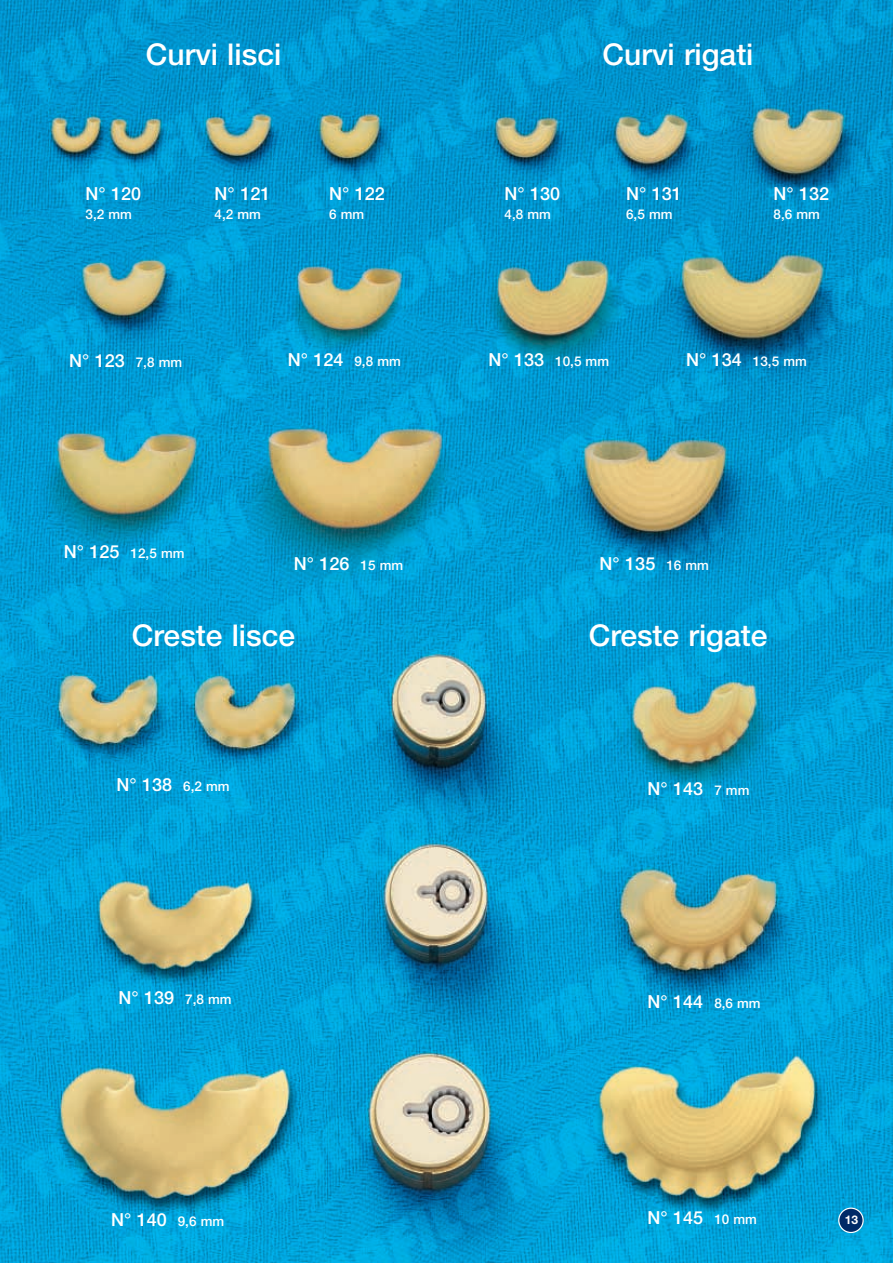
<style>
.page{position:relative;width:893px;height:1263px;background:#fff}
.page>*{position:absolute;margin:0;border:0;box-sizing:border-box;transform-origin:0 0}
.t1{font:500 30px "Helvetica Neue";color:#fff}
.t2{font:500 18px "Helvetica Neue";color:#fff}
.t3{font:500 13.5px "Helvetica Neue";color:#fff}
.t4{font:700 12px "Helvetica Neue";color:#fff}
.s1{font-size:13.5px}
.s2{font-size:18px}
</style>
<div class="page">
<img style="left:0;top:0;width:892px;height:1263px">
<svg style="left:838px;top:1208px;width:25px;height:25px"></svg>
<h1 class="t1" style="left:146px;top:44px;width:137px">Curvi lisci</h1>
<h1 class="t1" style="left:602px;top:44px;width:152px">Curvi rigati</h1>
<p class="t2" style="left:85px;top:188px;width:57px">N° 120</p>
<p class="t3" style="left:85px;top:209px;width:48px">3,2 mm</p>
<p class="t2" style="left:215px;top:188px;width:57px">N° 121</p>
<p class="t3" style="left:215px;top:209px;width:48px">4,2 mm</p>
<p class="t2" style="left:329px;top:188px;width:57px">N° 122</p>
<p class="t3" style="left:329px;top:209px;width:37px">6 mm</p>
<p class="t2" style="left:504px;top:188px;width:57px">N° 130</p>
<p class="t3" style="left:504px;top:209px;width:48px">4,8 mm</p>
<p class="t2" style="left:626px;top:188px;width:57px">N° 131</p>
<p class="t3" style="left:626px;top:209px;width:48px">6,5 mm</p>
<p class="t2" style="left:773px;top:188px;width:57px">N° 132</p>
<p class="t3" style="left:773px;top:209px;width:48px">8,6 mm</p>
<p class="t2" style="left:69px;top:354px;width:115px">N° 123 <span class="s1">7,8 mm</span></p>
<p class="t2" style="left:288px;top:353px;width:115px">N° 124 <span class="s1">9,8 mm</span></p>
<p class="t3" style="left:488px;top:356px;width:122px"><span class="s2">N° 133</span> 10,5 mm</p>
<p class="t3" style="left:686px;top:356px;width:122px"><span class="s2">N° 134</span> 13,5 mm</p>
<p class="t3" style="left:64px;top:548px;width:122px"><span class="s2">N° 125</span> 12,5 mm</p>
<p class="t2" style="left:294px;top:557px;width:111px">N° 126 <span class="s1">15 mm</span></p>
<p class="t2" style="left:599px;top:557px;width:111px">N° 135 <span class="s1">16 mm</span></p>
<h1 class="t1" style="left:132px;top:625px;width:165px">Creste lisce</h1>
<h1 class="t1" style="left:588px;top:625px;width:180px">Creste rigate</h1>
<p class="t2" style="left:116px;top:778px;width:115px">N° 138 <span class="s1">6,2 mm</span></p>
<p class="t2" style="left:647px;top:783px;width:103px">N° 143 <span class="s1">7 mm</span></p>
<p class="t2" style="left:118px;top:991px;width:115px">N° 139 <span class="s1">7,8 mm</span></p>
<p class="t2" style="left:647px;top:995px;width:115px">N° 144 <span class="s1">8,6 mm</span></p>
<p class="t2" style="left:111px;top:1213px;width:115px">N° 140 <span class="s1">9,6 mm</span></p>
<p class="t2" style="left:647px;top:1212px;width:111px">N° 145 <span class="s1">10 mm</span></p>
<p class="t4" style="left:844px;top:1216px;width:15px">13</p>
</div>
